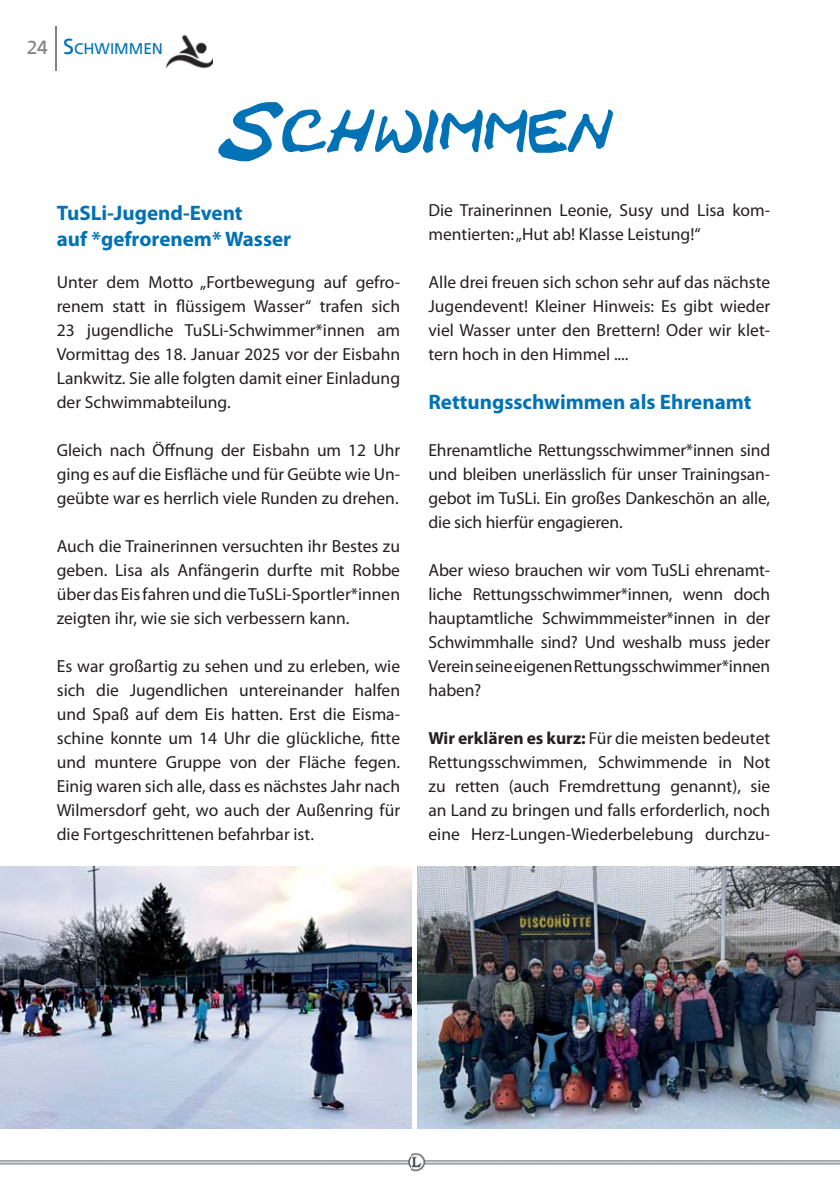
<style>
.page{position:relative;width:840px;height:1191px;background:#fff}
.page>*{position:absolute;margin:0;border:0;box-sizing:border-box;transform-origin:0 0}
.t1{font:700 21px/26px "Myriad Pro";color:#0072b5}
.t2{font:17.6px/24px "Myriad Pro";color:#231f20;text-align:justify}
.t3{font:15.4px "Frutiger";color:#0072b5}
.s1{font-size:19px;color:#808285}
.s2{font-size:22px}
.s3{font-weight:700}
</style>
<div class="page">
<hr style="left:56px;top:26px;width:1px;height:45px;background:#808285">
<img style="left:0;top:1125px;width:839px;height:47px">
<img style="left:166px;top:34px;width:46px;height:35px">
<svg style="left:218px;top:102px;width:394px;height:59px"></svg>
<img style="left:0;top:866px;width:411px;height:262px">
<img style="left:417px;top:866px;width:422px;height:262px">
<p class="t3" style="left:27px;top:40px;width:138px"><span class="s1">24</span> <span class="s2">S</span>CHWIMMEN</p>
<p class="t1" style="left:57px;top:202px;width:236px">TuSLi-Jugend-Event<br>auf *gefrorenem* Wasser</p>
<p class="t2" style="left:57px;top:272px;width:345px">Unter dem Motto „Fortbewegung auf gefro&shy;renem statt in flüssigem Wasser“ trafen sich 23 jugendliche TuSLi-Schwimmer*innen am Vormittag des 18. Januar 2025 vor der Eisbahn Lankwitz. Sie alle folgten damit einer Einladung der Schwimmabteilung.</p>
<p class="t2" style="left:57px;top:440px;width:344px">Gleich nach Öffnung der Eisbahn um 12 Uhr ging es auf die Eisfläche und für Geübte wie Un&shy;geübte war es herrlich viele Runden zu drehen.</p>
<p class="t2" style="left:57px;top:536px;width:344px">Auch die Trainerinnen versuchten ihr Bestes zu geben. Lisa als Anfängerin durfte mit Robbe über das Eis fahren und die TuSLi-Sportler*innen zeigten ihr, wie sie sich verbessern kann.</p>
<p class="t2" style="left:57px;top:656px;width:345px">Es war großartig zu sehen und zu erleben, wie sich die Jugendlichen untereinander halfen und Spaß auf dem Eis hatten. Erst die Eisma&shy;schine konnte um 14 Uhr die glückliche, fitte und muntere Gruppe von der Fläche fegen.<br>Einig waren sich alle, dass es nächstes Jahr nach Wilmersdorf geht, wo auch der Außenring für die Fortgeschrittenen befahrbar ist.</p>
<p class="t2" style="left:428px;top:200px;width:343px">Die Trainerinnen Leonie, Susy und Lisa kom&shy;mentierten: „Hut ab! Klasse Leistung!“</p>
<p class="t2" style="left:428px;top:272px;width:343px">Alle drei freuen sich schon sehr auf das nächste Jugendevent! Kleiner Hinweis: Es gibt wieder viel Wasser unter den Brettern! Oder wir klet&shy;tern hoch in den Himmel ....</p>
<p class="t1" style="left:428px;top:391px;width:324px">Rettungsschwimmen als Ehrenamt</p>
<p class="t2" style="left:428px;top:440px;width:343px">Ehrenamtliche Rettungsschwimmer*innen sind und bleiben unerlässlich für unser Trainingsan&shy;gebot im TuSLi. Ein großes Dankeschön an alle, die sich hierfür engagieren.</p>
<p class="t2" style="left:428px;top:560px;width:343px">Aber wieso brauchen wir vom TuSLi ehrenamt&shy;liche Rettungsschwimmer*innen, wenn doch hauptamtliche Schwimmmeister*innen in der Schwimmhalle sind? Und weshalb muss jeder Verein seine eigenen Rettungsschwimmer*innen haben?</p>
<p class="t2" style="left:428px;top:728px;width:343px"><span class="s3">Wir erklären es kurz:</span> Für die meisten be deutet Rettungsschwimmen, Schwimmende in Not zu retten (auch Fremdrettung genannt), sie an Land zu bringen und falls erforderlich, noch eine Herz-Lungen-Wiederbelebung durchzu-</p>
</div>
